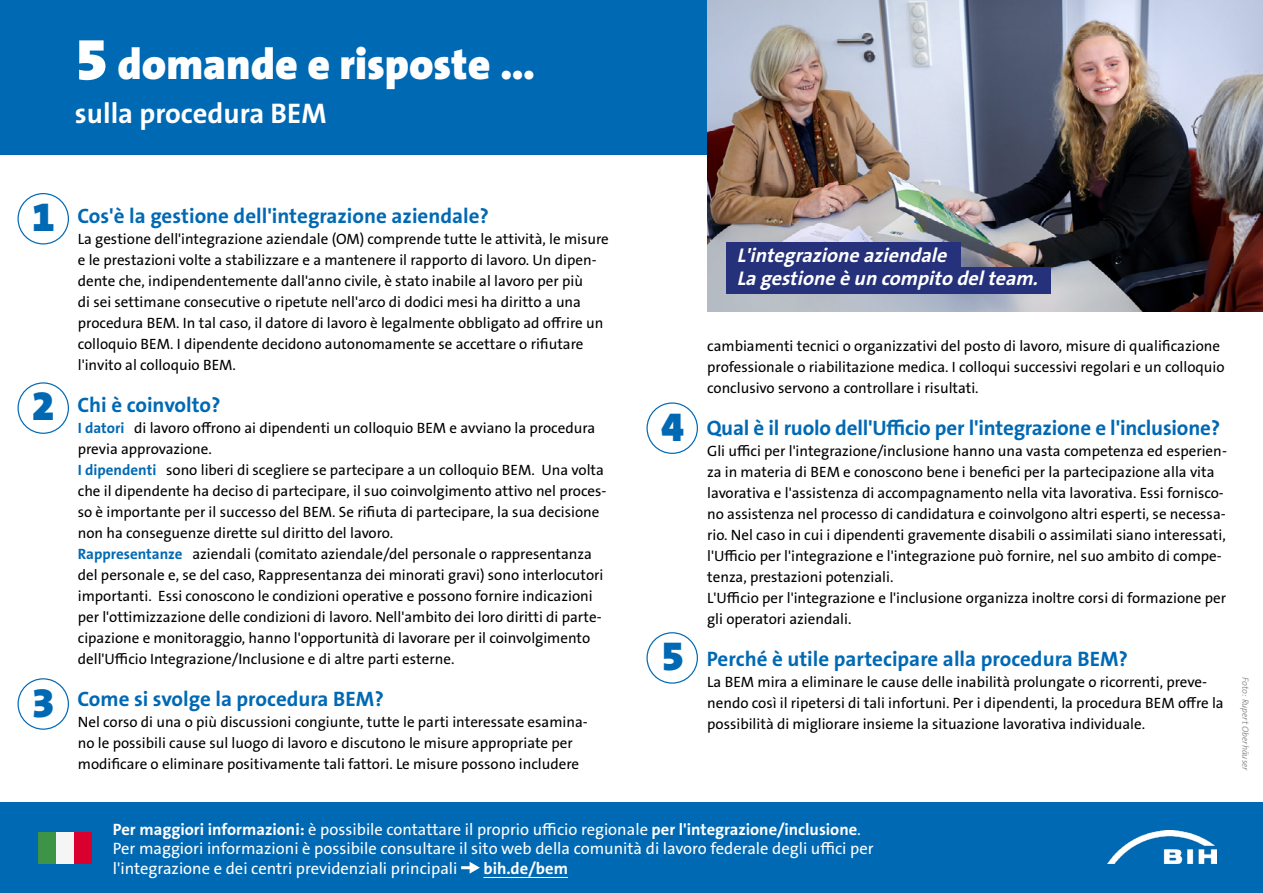
<style>
.page{position:relative;width:1263px;height:893px;background:#fff}
.page>*{position:absolute;margin:0;border:0;box-sizing:border-box;transform-origin:0 0}
.BIH_H2{font:900 43.5px "The Sans B W9";color:#fff}
.BIH_H2-2{font:700 28.5px "The Sans B W7";color:#fff}
.BIH_H3{font:700 21px "The Sans B W7";color:#0069b4}
.t1{font:italic 700 19.95px/23.9px "The Sans B W7";color:#fff}
.t2{font:16.5px/19.5px "The Sans B W5 Plain";color:#fff}
.t3{font:700 16.5px "The Sans B W7";color:#fff}
.BIH_P{font:15px/21px "The Sans B W5 Plain";color:#000}
.t4{font:italic 300 9px "The Sans B W4";color:#878787}
.s1{font-size:60px}
.s2{font-family:"The Sans B W9";font-weight:900;font-size:42px}
.s3{font-family:"The Sans B W7";font-weight:700;color:#0069b4}
.s4{font-family:"The Sans B W5 Plain";font-weight:400}
</style>
<div class="page">
<div style="left:0;top:802px;width:1263px;height:91px;background:#0069b4"></div>
<img style="left:1108px;top:830px;width:108px;height:33px">
<div style="left:0;top:0;width:1263px;height:154px;background:#0069b4"></div>
<hr style="left:483px;top:877px;width:85px;height:1px;background:#fff">
<svg style="left:461px;top:862px;width:19px;height:12px"></svg>
<img style="left:707px;top:0;width:556px;height:311px">
<div style="left:646px;top:632px;width:52px;height:52px;border:1px solid #0069b4;border-radius:50%"></div>
<div style="left:646px;top:402px;width:52px;height:52px;border:1px solid #0069b4;border-radius:50%"></div>
<div style="left:18px;top:678px;width:51px;height:52px;border:1px solid #0069b4;border-radius:50%"></div>
<div style="left:18px;top:382px;width:51px;height:52px;border:1px solid #0069b4;border-radius:50%"></div>
<div style="left:18px;top:193px;width:51px;height:51px;border:1px solid #0069b4;border-radius:50%"></div>
<div style="left:726px;top:242px;width:235px;height:27px;background:#25317a"></div>
<div style="left:726px;top:267px;width:324px;height:27px;background:#25317a"></div>
<div style="left:38px;top:832px;width:18px;height:31px;background:#3d9447"></div>
<div style="left:56px;top:832px;width:18px;height:31px;background:#f5f5f5"></div>
<div style="left:74px;top:832px;width:17px;height:31px;background:#d90030"></div>
<h2 class="BIH_H2" style="left:75px;top:37px;width:462px"><span class="s1">5</span> domande e risposte …</h2>
<h2 class="BIH_H2-2" style="left:75px;top:95px;width:253px">sulla procedura BEM</h2>
<h3 class="BIH_H3" style="left:32px;top:203px;width:459px"><span class="s2">1</span> Cos'è la gestione dell'integrazione aziendale?</h3>
<p class="BIH_P" style="left:78px;top:229px;width:532px">La gestione dell'integrazione aziendale (OM) comprende tutte le attività, le misure e le prestazioni volte a stabilizzare e a mantenere il rapporto di lavoro. Un dipen&shy;dente che, indipendentemente dall'anno civile, è stato inabile al lavoro per più<br>di sei settimane consecutive o ripetute nell'arco di dodici mesi ha diritto a una procedura BEM. In tal caso, il datore di lavoro è legalmente obbligato ad offrire un colloquio BEM. I dipendente decidono autonomamente se accettare o rifiutare l'invito al colloquio BEM.</p>
<h3 class="BIH_H3" style="left:32px;top:392px;width:190px"><span class="s2">2</span> Chi è coinvolto?</h3>
<p class="BIH_P" style="left:78px;top:418px;width:519px"><span class="s3">I datori</span> di lavoro offrono ai dipendenti un colloquio BEM e avviano la procedura previa approvazione.</p>
<p class="BIH_P" style="left:78px;top:460px;width:530px"><span class="s3">I dipendenti</span> sono liberi di scegliere se partecipare a un colloquio BEM. Una volta che il dipendente ha deciso di partecipare, il suo coinvolgimento attivo nel proces&shy;so è importante per il successo del BEM. Se rifiuta di partecipare, la sua decisione non ha conseguenze dirette sul diritto del lavoro.</p>
<p class="BIH_P" style="left:78px;top:544px;width:527px"><span class="s3">Rappresentanze</span> aziendali (comitato aziendale/del personale o rappresentanza del personale e, se del caso, Rappresentanza dei minorati gravi) sono interlocutori importanti. Essi conoscono le condizioni operative e possono fornire indicazioni per l'ottimizzazione delle condizioni di lavoro. Nell'ambito dei loro diritti di parte&shy;cipazione e monitoraggio, hanno l'opportunità di lavorare per il coinvolgimento dell'Ufficio Integrazione/Inclusione e di altre parti esterne.</p>
<h3 class="BIH_H3" style="left:32px;top:686px;width:353px"><span class="s2">3</span> Come si svolge la procedura BEM?</h3>
<p class="BIH_P" style="left:78px;top:712px;width:511px">Nel corso di una o più discussioni congiunte, tutte le parti interessate esamina&shy;no le possibili cause sul luogo di lavoro e discutono le misure appropriate per modificare o eliminare positivamente tali fattori. Le misure possono includere</p>
<p class="t1" style="left:737px;top:243px;width:308px">L'integrazione aziendale<br>La gestione è un compito delteam.</p>
<p class="BIH_P" style="left:707px;top:335px;width:519px">cambiamenti tecnici o organizzativi del posto di lavoro, misure di qualificazione professionale o riabilitazione medica. I colloqui successivi regolari e un colloquio conclusivo servono a controllare i risultati.</p>
<h3 class="BIH_H3" style="left:661px;top:414px;width:560px"><span class="s2">4</span> Qual è il ruolo dell'Ufficio per l'integrazione e l'inclusione?</h3>
<p class="BIH_P" style="left:707px;top:440px;width:521px">Gli uffici per l'integrazione/inclusione hanno una vasta competenza ed esperien&shy;za in materia di BEM e conoscono bene i benefici per la partecipazione alla vita lavorativa e l'assistenza di accompagnamento nella vita lavorativa. Essi fornisco&shy;no assistenza nel processo di candidatura e coinvolgono altri esperti, se necessa&shy;rio. Nel caso in cui i dipendenti gravemente disabili o assimilati siano interessati, l'Ufficio per l'integrazione e l'integrazione può fornire, nel suo ambito di compe&shy;tenza, prestazioni potenziali.</p>
<p class="BIH_P" style="left:707px;top:587px;width:520px">L'Ufficio per l'integrazione e l'inclusione organizza inoltre corsi di formazione per gli operatori aziendali.</p>
<h3 class="BIH_H3" style="left:661px;top:645px;width:468px"><span class="s2">5</span> Perché è utile partecipare alla procedura BEM?</h3>
<p class="BIH_P" style="left:707px;top:671px;width:518px">La BEM mira a eliminare le cause delle inabilità prolungate o ricorrenti, preve&shy;nendo così il ripetersi di tali infortuni. Per i dipendenti, la procedura BEM offre la possibilità di migliorare insieme la situazione lavorativa individuale.</p>
<p class="t4" style="left:1251px;top:677px;width:95px;rotate:90deg">Foto: Rupert Oberhäuser</p>
<p class="t3" style="left:113px;top:818px;width:750px">Per maggiori informazioni: <span class="s4">è possibile contattare il proprio ufficio regionale</span> per l'integrazione/inclusione<span class="s4">.</span></p>
<p class="t2" style="left:113px;top:839px;width:762px">Per maggiori informazioni è possibile consultare il sito web della comunità di lavoro federale degli uffici per l'integrazione e dei centri previdenziali principali</p>
<p class="t3" style="left:483px;top:857px;width:86px">bih.de/bem</p>
</div>
